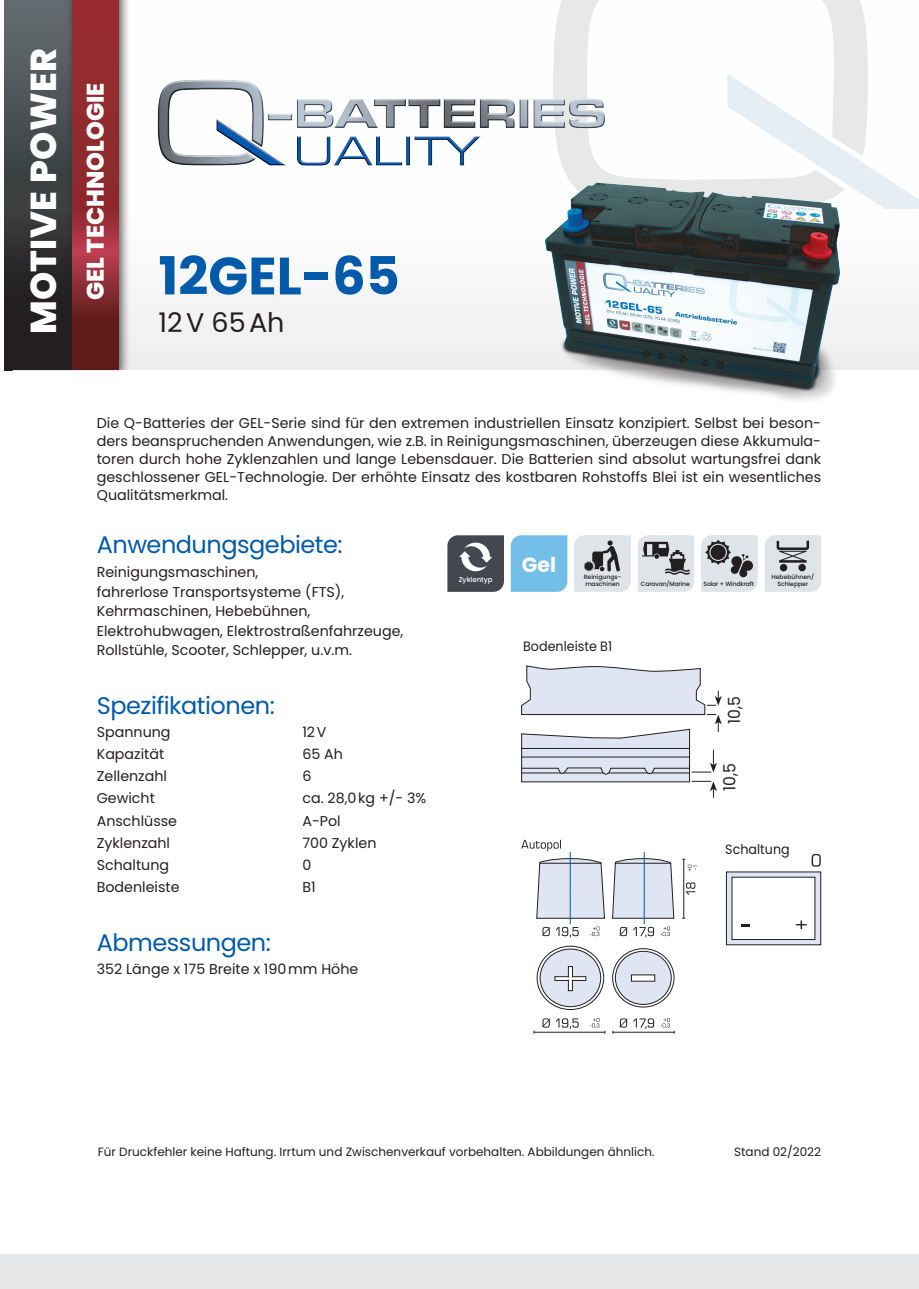
<style>
.page{position:relative;width:919px;height:1289px;background:#fff}
.page>*{position:absolute;margin:0;border:0;box-sizing:border-box;transform-origin:0 0}
.t1{font:700 52.5px "Poppins";color:#015aaa}
.t2{font:800 36px "Poppins";letter-spacing:.01em;color:#fff}
.t3{font:27px "Poppins";color:#231f20}
.t4{font:24px "Poppins";letter-spacing:-.02em;color:#015aaa}
.t5{font:800 24px "Poppins";color:#fff}
.t6{font:700 20.55px "Poppins";color:#fff}
.t7{font:16.65px "Poppins";color:#231f20;scale:.94 1}
.t8{font:14.25px/18px "Poppins";color:#231f20;text-align:justify}
.t9{font:13.5px "Poppins";color:#231f20;scale:.94 1}
.t10{font:12px "Poppins";color:#231f20}
.t11{font:500 7.05px "Poppins";color:#fff}
.t12{font:500 6px/6.6px "Poppins";color:#231f20}
.t13{font:500 6px "Poppins";letter-spacing:-.02em;color:#231f20}
</style>
<div class="page">
<div style="left:13px;top:0;width:905px;height:370px;background:linear-gradient(to bottom,#fff,#f3f3f4)"></div>
<svg style="left:553px;top:0;width:314px;height:163px"></svg>
<svg style="left:727px;top:73px;width:191px;height:136px"></svg>
<img style="left:147px;top:72px;width:489px;height:100px">
<div style="left:4px;top:0;width:73px;height:370px;background:linear-gradient(to bottom,#626d6f,#1a1515)"></div>
<div style="left:66px;top:0;width:65px;height:370px;background:#231f20;opacity:.75"></div>
<svg style="left:72px;top:0;width:47px;height:370px;background:#8c2a2e"></svg>
<svg style="left:521px;top:665px;width:200px;height:132px"></svg>
<img style="left:535px;top:163px;width:334px;height:237px">
<div style="left:0;top:1254px;width:918px;height:34px;background:#e6e7e9"></div>
<hr style="left:534px;top:1031px;width:71px;height:1px;background:#231f20">
<hr style="left:613px;top:1031px;width:61px;height:1px;background:#231f20">
<svg style="left:537px;top:946px;width:66px;height:63px"></svg>
<div style="left:536px;top:945px;width:68px;height:64px;border:1px solid #231f20;border-radius:50%"></div>
<svg style="left:612px;top:948px;width:62px;height:59px"></svg>
<div style="left:612px;top:948px;width:62px;height:59px;border:1px solid #231f20;border-radius:50%"></div>
<div style="left:540px;top:949px;width:60px;height:57px;background:#e0e5f3;border-radius:50%"></div>
<div style="left:539px;top:948px;width:62px;height:59px;border:1px solid #231f20;border-radius:50%"></div>
<div style="left:615px;top:951px;width:56px;height:53px;background:#e0e5f3;border-radius:50%"></div>
<div style="left:615px;top:951px;width:56px;height:53px;border:1px solid #231f20;border-radius:50%"></div>
<svg style="left:554px;top:966px;width:32px;height:25px"></svg>
<svg style="left:631px;top:974px;width:23px;height:7px"></svg>
<svg style="left:542px;top:1018px;width:36px;height:10px"></svg>
<svg style="left:590px;top:1018px;width:15px;height:15px"></svg>
<svg style="left:660px;top:1018px;width:14px;height:15px"></svg>
<svg style="left:619px;top:1018px;width:35px;height:10px"></svg>
<hr style="left:683px;top:859px;width:1px;height:59px;background:#231f20">
<svg style="left:521px;top:839px;width:84px;height:98px"></svg>
<svg style="left:612px;top:851px;width:62px;height:86px"></svg>
<svg style="left:686px;top:882px;width:9px;height:13px"></svg>
<svg style="left:682px;top:858px;width:15px;height:13px"></svg>
<svg style="left:811px;top:854px;width:9px;height:12px"></svg>
<svg style="left:726px;top:872px;width:94px;height:72px"></svg>
<div style="left:726px;top:871px;width:95px;height:74px;border:1px solid #231f20"></div>
<div style="left:732px;top:877px;width:82px;height:62px;background:#fff"></div>
<svg style="left:741px;top:924px;width:8px;height:2px"></svg>
<svg style="left:795px;top:920px;width:11px;height:9px"></svg>
<div style="left:510px;top:535px;width:57px;height:57px;background:#73bde9"></div>
<svg style="left:447px;top:535px;width:57px;height:57px;background:#5d5f67"></svg>
<svg style="left:574px;top:535px;width:56px;height:57px;background:#c5c9cc"></svg>
<svg style="left:764px;top:535px;width:57px;height:57px;background:#cbcfd3"></svg>
<svg style="left:638px;top:535px;width:56px;height:57px;background:#bec1c5"></svg>
<svg style="left:701px;top:535px;width:56px;height:57px;background:#b9bcbf"></svg>
<h2 class="t2" style="left:23px;top:334px;width:287px;rotate:-90deg">MOTIVE POWER</h2>
<h3 class="t5" style="left:82px;top:300px;width:219px;rotate:-90deg">GEL TECHNOLOGIE</h3>
<h1 class="t1" style="left:158px;top:245px;width:243px">12GEL-65</h1>
<h3 class="t3" style="left:158px;top:307px;width:127px">12V 65Ah</h3>
<p class="t8" style="left:97px;top:413px;width:725px">Die Q-Batteries der GEL-Serie sind für den extremen industriellen Einsatz konzipiert. Selbst bei beson&shy;ders beanspruchenden Anwendungen, wie z.B. in Reinigungsmaschinen, überzeugen diese Akkumula&shy;toren durch hohe Zyklenzahlen und lange Lebensdauer. Die Batterien sind absolut wartungsfrei dank geschlossener GEL-Technologie. Der erhöhte Einsatz des kostbaren Rohstoffs Blei ist ein wesentliches Qualitätsmerkmal.</p>
<h3 class="t4" style="left:97px;top:531px;width:247px">Anwendungsgebiete:</h3>
<p class="t8" style="left:97px;top:562px;width:308px;line-height:19.5px;text-align:left">Reinigungsmaschinen,<br>fahrerlose Transportsysteme (FTS), Kehrmaschinen, Hebebühnen, Elektrohubwagen, Elektrostraßenfahrzeuge, Rollstühle, Scooter, Schlepper, u.v.m.</p>
<h3 class="t4" style="left:97px;top:692px;width:179px">Spezifikationen:</h3>
<p class="t8" style="left:97px;top:722px;width:75px">Spannung</p>
<p class="t8" style="left:302px;top:722px;width:26px">12V</p>
<p class="t8" style="left:97px;top:745px;width:69px">Kapazität</p>
<p class="t8" style="left:302px;top:745px;width:42px">65 Ah</p>
<p class="t8" style="left:97px;top:767px;width:72px">Zellenzahl</p>
<p class="t8" style="left:302px;top:767px;width:11px">6</p>
<p class="t8" style="left:97px;top:789px;width:60px">Gewicht</p>
<p class="t8" style="left:302px;top:789px;width:125px">ca. 28,0kg +/- 3%</p>
<p class="t8" style="left:97px;top:811px;width:82px">Anschlüsse</p>
<p class="t8" style="left:302px;top:811px;width:40px">A-Pol</p>
<p class="t8" style="left:97px;top:834px;width:75px">Zyklenzahl</p>
<p class="t8" style="left:302px;top:834px;width:76px">700 Zyklen</p>
<p class="t8" style="left:97px;top:856px;width:74px">Schaltung</p>
<p class="t8" style="left:302px;top:856px;width:10px">0</p>
<p class="t8" style="left:97px;top:878px;width:84px">Bodenleiste</p>
<p class="t8" style="left:302px;top:878px;width:15px">B1</p>
<h3 class="t6" style="left:522px;top:552px;width:36px">Gel</h3>
<p class="t11" style="left:458px;top:575px;width:35px">Zyklentyp</p>
<p class="t12" style="left:583px;top:573px;width:39px">Reinigungs&shy;maschinen</p>
<p class="t12" style="left:771px;top:573px;width:44px">Hebebühnen/</p>
<p class="t13" style="left:640px;top:580px;width:50px">Caravan/Marine</p>
<p class="t13" style="left:703px;top:580px;width:52px">Solar + Windkraft</p>
<p class="t12" style="left:777px;top:580px;width:32px">Schlepper</p>
<p class="t9" style="left:523px;top:638px;width:96px">Bodenleiste B1</p>
<p class="t7" style="left:724px;top:724px;width:31px;rotate:-90deg">10,5</p>
<p class="t7" style="left:719px;top:791px;width:31px;rotate:-90deg">10,5</p>
<p class="t9" style="left:725px;top:841px;width:70px">Schaltung</p>
<h3 class="t4" style="left:97px;top:929px;width:176px">Abmessungen:</h3>
<p class="t8" style="left:97px;top:959px;width:263px">352 Länge x 175 Breite x 190mm Höhe</p>
<p class="t10" style="left:98px;top:1144px;width:558px">Für Druckfehler keine Haftung. Irrtum und Zwischenverkauf vorbehalten. Abbildungen ähnlich.</p>
<p class="t10" style="left:734px;top:1144px;width:88px">Stand 02/2022</p>
</div>
